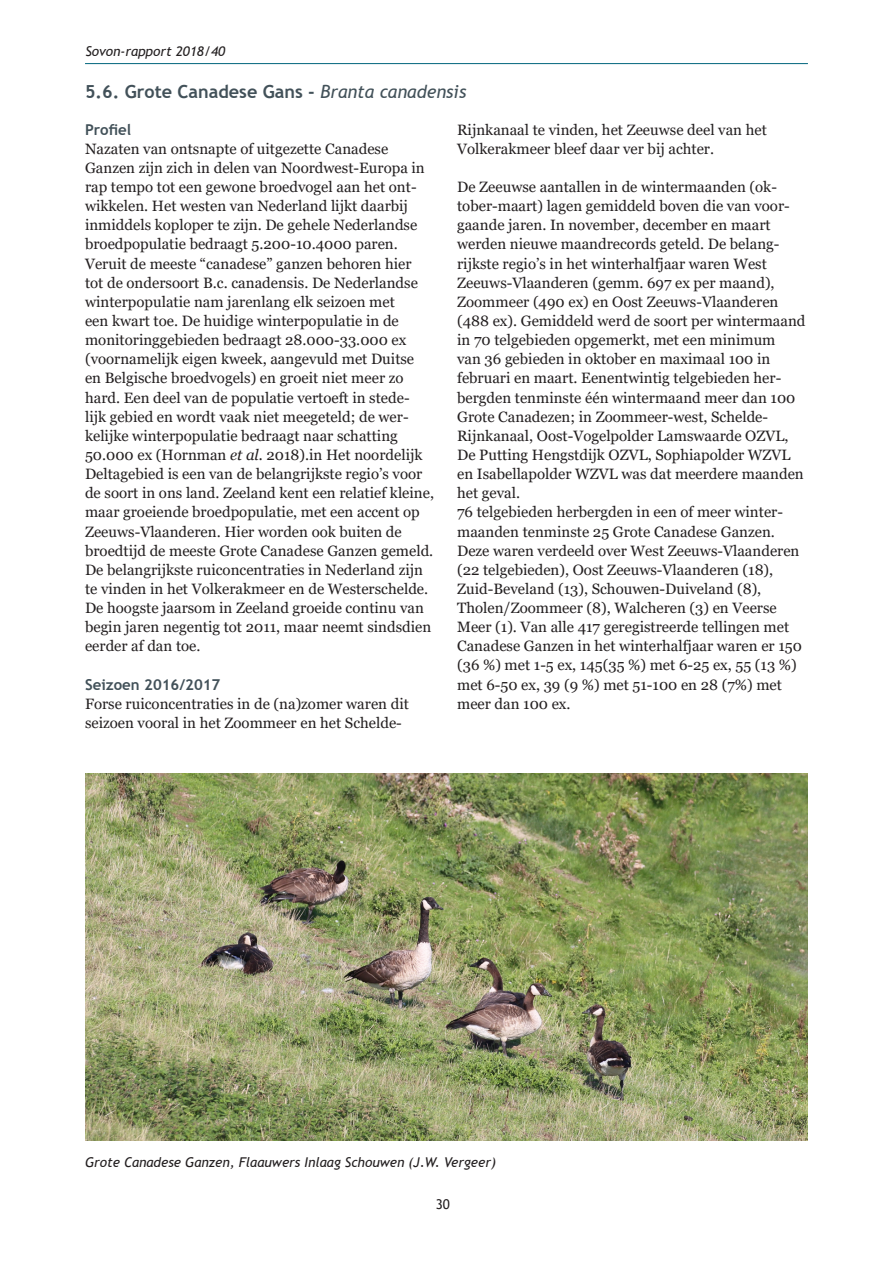
<style>
.page{position:relative;width:893px;height:1263px;background:#fff}
.page>*{position:absolute;margin:0;border:0;box-sizing:border-box;transform-origin:0 0}
.paragraaf{font:700 18px "Trebuchet MS";color:#425159}
.hoofdtekst{font:15px/19.2px "Georgia";color:#231f20}
.sub{font:700 15px "Trebuchet MS";color:#425159}
.hoofdtekst-2{font:italic 13.5px "Trebuchet MS";color:#231f20}
.t1{font:13.5px "Trebuchet MS";color:#231f20}
.s1{font-weight:400;font-style:italic}
.s2{font-style:italic}
</style>
<div class="page">
<hr style="left:85px;top:63px;width:723px;height:1px;background:#00657c">
<img style="left:85px;top:774px;width:723px;height:366px">
<p class="hoofdtekst-2" style="left:85px;top:43px;width:141px">Sovon-rapport 2018/40</p>
<p class="paragraaf" style="left:85px;top:81px;width:383px">5.6. Grote Canadese Gans - <span class="s1">Branta canadensis</span></p>
<p class="sub" style="left:85px;top:120px;width:48px">Profiel</p>
<p class="hoofdtekst" style="left:85px;top:139px;width:351px">Nazaten van ontsnapte of uitgezette Canadese Ganzen zijn zich in delen van Noordwest-Europa in rap tempo tot een gewone broedvogel aan het ont&shy;wikkelen. Het westen van Nederland lijkt daarbij inmiddels koploper te zijn. De gehele Nederlandse broedpopulatie bedraagt 5.200-10.4000 paren.<br>Veruit de meeste “canadese” ganzen behoren hier<br>tot de ondersoort B.c. canadensis. De Nederlandse winterpopulatie nam jarenlang elk seizoen met<br>een kwart toe. De huidige winterpopulatie in de monitoringgebieden bedraagt 28.000-33.000 ex (voornamelijk eigen kweek, aangevuld met Duitse<br>en Belgische broedvogels) en groeit niet meer zo hard. Een deel van de populatie vertoeft in stede&shy;lijk gebied en wordt vaak niet meegeteld; de wer&shy;kelijke winterpopulatie bedraagt naar schatting 50.000 ex (Hornman <span class="s2">et al.</span> 2018).in Het noordelijk Deltagebied is een van de belangrijkste regio’s voor de soort in ons land. Zeeland kent een relatief kleine, maar groeiende broedpopulatie, met een accent op Zeeuws-Vlaanderen. Hier worden ook buiten de broedtijd de meeste Grote Canadese Ganzen gemeld.<br>De belangrijkste ruiconcentraties in Nederland zijn te vinden in het Volkerakmeer en de Westerschelde.<br>De hoogste jaarsom in Zeeland groeide continu van begin jaren negentig tot 2011, maar neemt sindsdien eerder af dan toe.</p>
<p class="sub" style="left:85px;top:675px;width:137px">Seizoen 2016/2017</p>
<p class="hoofdtekst" style="left:85px;top:694px;width:325px">Forse ruiconcentraties in de (na)zomer waren dit seizoen vooral in het Zoommeer en het Schelde-</p>
<p class="hoofdtekst" style="left:457px;top:120px;width:311px">Rijnkanaal te vinden, het Zeeuwse deel van het<br>Volkerakmeer bleef daar ver bij achter.</p>
<p class="hoofdtekst" style="left:457px;top:178px;width:350px">De Zeeuwse aantallen in de wintermaanden (ok&shy;tober-maart) lagen gemiddeld boven die van voor&shy;gaande jaren. In november, december en maart werden nieuwe maandrecords geteld. De belang&shy;rijkste regio’s in het winterhalfjaar waren West Zeeuws-Vlaanderen (gemm. 697 ex per maand), Zoommeer (490 ex) en Oost Zeeuws-Vlaanderen (488 ex). Gemiddeld werd de soort per wintermaand in 70 telgebieden opgemerkt, met een minimum<br>van 36 gebieden in oktober en maximaal 100 in februari en maart. Eenentwintig telgebieden her&shy;bergden tenminste één wintermaand meer dan 100<br>Grote Canadezen; in Zoommeer-west, Schelde-Rijnkanaal, Oost-Vogelpolder Lamswaarde OZVL, De Putting Hengstdijk OZVL, Sophiapolder WZVL en Isabellapolder WZVL was dat meerdere maanden het geval.</p>
<p class="hoofdtekst" style="left:457px;top:503px;width:346px">76 telgebieden herbergden in een of meer winter&shy;maanden tenminste 25 Grote Canadese Ganzen.<br>Deze waren verdeeld over West Zeeuws-Vlaanderen (22 telgebieden), Oost Zeeuws-Vlaanderen (18), Zuid-Beveland (13), Schouwen-Duiveland (8), Tholen/Zoommeer (8), Walcheren (3) en Veerse Meer (1). Van alle 417 geregistreerde tellingen met Canadese Ganzen in het winterhalfjaar waren er 150 (36 %) met 1-5 ex, 145(35 %) met 6-25 ex, 55 (13 %) met 6-50 ex, 39 (9 %) met 51-100 en 28 (7%) met meer dan 100 ex.</p>
<p class="hoofdtekst-2" style="left:85px;top:1153px;width:412px">Grote Canadese Ganzen, Flaauwers Inlaag Schouwen (J.W. Vergeer)</p>
<p class="t1" style="left:436px;top:1196px;width:16px">30</p>
</div>
